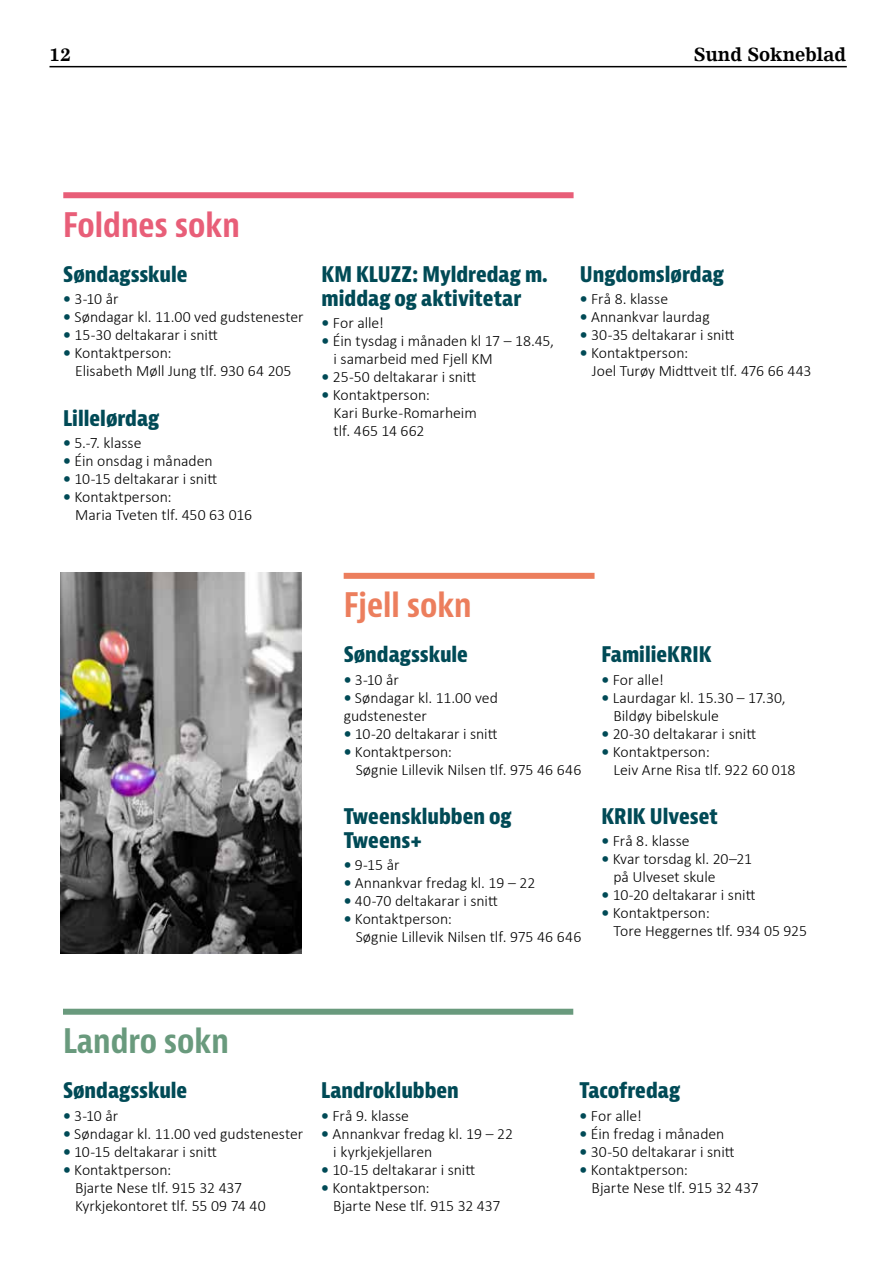
<style>
.page{position:relative;width:893px;height:1263px;background:#fff}
.page>*{position:absolute;margin:0;border:0;box-sizing:border-box;transform-origin:0 0}
.t1{font:700 condensed 33px "Bernina Sans";color:#e85e78}
.t2{font:700 condensed 33px "Bernina Sans";color:#699a7d}
.t3{font:700 condensed 33px "Bernina Sans";color:#ec7e5d}
.t4{font:700 condensed 21px/24px "Bernina Sans";color:#004a56}
.t5{font:700 18px "Nimrod";color:#000}
.t6{font:300 15.75px/18px "Calibri";color:#000}
.s1{font-weight:700;color:#004a56}
</style>
<div class="page">
<div style="left:63px;top:1009px;width:510px;height:6px;background:#699a7d"></div>
<div style="left:344px;top:573px;width:251px;height:6px;background:#ec7e5d"></div>
<div style="left:63px;top:192px;width:511px;height:6px;background:#e85e78"></div>
<img style="left:61px;top:572px;width:240px;height:382px">
<hr style="left:49px;top:66px;width:798px;height:1px;background:#000">
<p class="t5" style="left:49px;top:43px;width:23px">12</p>
<p class="t5" style="left:694px;top:43px;width:154px">Sund Sokneblad</p>
<h1 class="t1" style="left:63px;top:204px;width:178px">Foldnes sokn</h1>
<h2 class="t4" style="left:63px;top:263px;width:126px">Søndagsskule</h2>
<p class="t6" style="left:63px;top:290px;width:57px"><span class="s1">•</span> 3-10 år</p>
<p class="t6" style="left:63px;top:308px;width:242px"><span class="s1">•</span> Søndagar kl. 11.00 ved gudstenester</p>
<p class="t6" style="left:63px;top:326px;width:156px"><span class="s1">•</span> 15-30 deltakarar i snitt</p>
<p class="t6" style="left:75px;top:344px;width:218px;text-indent:-12px"><span class="s1">•</span> Kontaktperson:<br>Elisabeth Møll Jung tlf. 930 64 205</p>
<h2 class="t4" style="left:63px;top:406px;width:98px">Lillelørdag</h2>
<p class="t6" style="left:63px;top:433px;width:80px"><span class="s1">•</span> 5.-7. klasse</p>
<p class="t6" style="left:63px;top:451px;width:151px"><span class="s1">•</span> Éin onsdag i månaden</p>
<p class="t6" style="left:63px;top:469px;width:155px"><span class="s1">•</span> 10-15 deltakarar i snitt</p>
<p class="t6" style="left:75px;top:487px;width:178px;text-indent:-12px"><span class="s1">•</span> Kontaktperson:<br>Maria Tveten tlf. 450 63 016</p>
<h2 class="t4" style="left:322px;top:263px;width:228px">KM KLUZZ: Myldredag m. middag og aktivitetar</h2>
<p class="t6" style="left:322px;top:314px;width:64px"><span class="s1">•</span> For alle!</p>
<p class="t6" style="left:334px;top:332px;width:222px;text-indent:-12px"><span class="s1">•</span> Éin tysdag i månaden kl 17 – 18.45, i samarbeid med Fjell KM</p>
<p class="t6" style="left:322px;top:368px;width:156px"><span class="s1">•</span> 25-50 deltakarar i snitt</p>
<p class="t6" style="left:334px;top:386px;width:145px;text-indent:-12px"><span class="s1">•</span> Kontaktperson:<br>Kari Burke-Romarheim tlf. 465 14 662</p>
<h2 class="t4" style="left:580px;top:263px;width:146px">Ungdomslørdag</h2>
<p class="t6" style="left:580px;top:290px;width:90px"><span class="s1">•</span> Frå 8. klasse</p>
<p class="t6" style="left:580px;top:308px;width:131px"><span class="s1">•</span> Annankvar laurdag</p>
<p class="t6" style="left:580px;top:326px;width:156px"><span class="s1">•</span> 30-35 deltakarar i snitt</p>
<p class="t6" style="left:592px;top:344px;width:221px;text-indent:-12px"><span class="s1">•</span> Kontaktperson:<br>Joel Turøy Midttveit tlf. 476 66 443</p>
<h1 class="t3" style="left:344px;top:585px;width:130px">Fjell sokn</h1>
<h2 class="t4" style="left:344px;top:643px;width:126px">Søndagsskule</h2>
<p class="t6" style="left:344px;top:670px;width:57px"><span class="s1">•</span> 3-10 år</p>
<p class="t6" style="left:344px;top:688px;width:156px"><span class="s1">•</span> Søndagar kl. 11.00 ved gudstenester</p>
<p class="t6" style="left:344px;top:724px;width:156px"><span class="s1">•</span> 10-20 deltakarar i snitt</p>
<p class="t6" style="left:356px;top:742px;width:227px;text-indent:-12px"><span class="s1">•</span> Kontaktperson:<br>Søgnie Lillevik Nilsen tlf. 975 46 646</p>
<h2 class="t4" style="left:344px;top:805px;width:170px">Tweensklubben og<br>Tweens+</h2>
<p class="t6" style="left:344px;top:856px;width:57px"><span class="s1">•</span> 9-15 år</p>
<p class="t6" style="left:344px;top:874px;width:193px"><span class="s1">•</span> Annankvar fredag kl. 19 – 22</p>
<p class="t6" style="left:344px;top:892px;width:156px"><span class="s1">•</span> 40-70 deltakarar i snitt</p>
<p class="t6" style="left:356px;top:910px;width:227px;text-indent:-12px"><span class="s1">•</span> Kontaktperson:<br>Søgnie Lillevik Nilsen tlf. 975 46 646</p>
<h2 class="t4" style="left:601px;top:643px;width:112px">FamilieKRIK</h2>
<p class="t6" style="left:601px;top:670px;width:64px"><span class="s1">•</span> For alle!</p>
<p class="t6" style="left:613px;top:688px;width:174px;text-indent:-12px"><span class="s1">•</span> Laurdagar kl. 15.30 – 17.30,<br>Bildøy bibelskule</p>
<p class="t6" style="left:601px;top:724px;width:156px"><span class="s1">•</span> 20-30 deltakarar i snitt</p>
<p class="t6" style="left:613px;top:742px;width:184px;text-indent:-12px"><span class="s1">•</span> Kontaktperson:<br>Leiv Arne Risa tlf. 922 60 018</p>
<h2 class="t4" style="left:601px;top:805px;width:118px">KRIK Ulveset</h2>
<p class="t6" style="left:601px;top:832px;width:90px"><span class="s1">•</span> Frå 8. klasse</p>
<p class="t6" style="left:613px;top:850px;width:140px;text-indent:-12px"><span class="s1">•</span> Kvar torsdag kl. 20–21 på Ulveset skule</p>
<p class="t6" style="left:601px;top:886px;width:156px"><span class="s1">•</span> 10-20 deltakarar i snitt</p>
<p class="t6" style="left:613px;top:904px;width:195px;text-indent:-12px"><span class="s1">•</span> Kontaktperson:<br>Tore Heggernes tlf. 934 05 925</p>
<h1 class="t2" style="left:63px;top:1021px;width:167px">Landro sokn</h1>
<h2 class="t4" style="left:63px;top:1079px;width:126px">Søndagsskule</h2>
<p class="t6" style="left:63px;top:1106px;width:57px"><span class="s1">•</span> 3-10 år</p>
<p class="t6" style="left:63px;top:1124px;width:242px"><span class="s1">•</span> Søndagar kl. 11.00 ved gudstenester</p>
<p class="t6" style="left:63px;top:1142px;width:155px"><span class="s1">•</span> 10-15 deltakarar i snitt</p>
<p class="t6" style="left:75px;top:1160px;width:192px;text-indent:-12px"><span class="s1">•</span> Kontaktperson:<br>Bjarte Nese tlf. 915 32 437<br>Kyrkjekontoret tlf. 55 09 74 40</p>
<h2 class="t4" style="left:321px;top:1079px;width:139px">Landroklubben</h2>
<p class="t6" style="left:321px;top:1106px;width:89px"><span class="s1">•</span> Frå 9. klasse</p>
<p class="t6" style="left:333px;top:1124px;width:181px;text-indent:-12px"><span class="s1">•</span> Annankvar fredag kl. 19 – 22 i kyrkjekjellaren</p>
<p class="t6" style="left:321px;top:1160px;width:155px"><span class="s1">•</span> 10-15 deltakarar i snitt</p>
<p class="t6" style="left:333px;top:1178px;width:169px;text-indent:-12px"><span class="s1">•</span> Kontaktperson:<br>Bjarte Nese tlf. 915 32 437</p>
<h2 class="t4" style="left:580px;top:1079px;width:102px">Tacofredag</h2>
<p class="t6" style="left:580px;top:1106px;width:64px"><span class="s1">•</span> For alle!</p>
<p class="t6" style="left:580px;top:1124px;width:146px"><span class="s1">•</span> Éin fredag i månaden</p>
<p class="t6" style="left:580px;top:1142px;width:157px"><span class="s1">•</span> 30-50 deltakarar i snitt</p>
<p class="t6" style="left:592px;top:1160px;width:169px;text-indent:-12px"><span class="s1">•</span> Kontaktperson:<br>Bjarte Nese tlf. 915 32 437</p>
</div>
